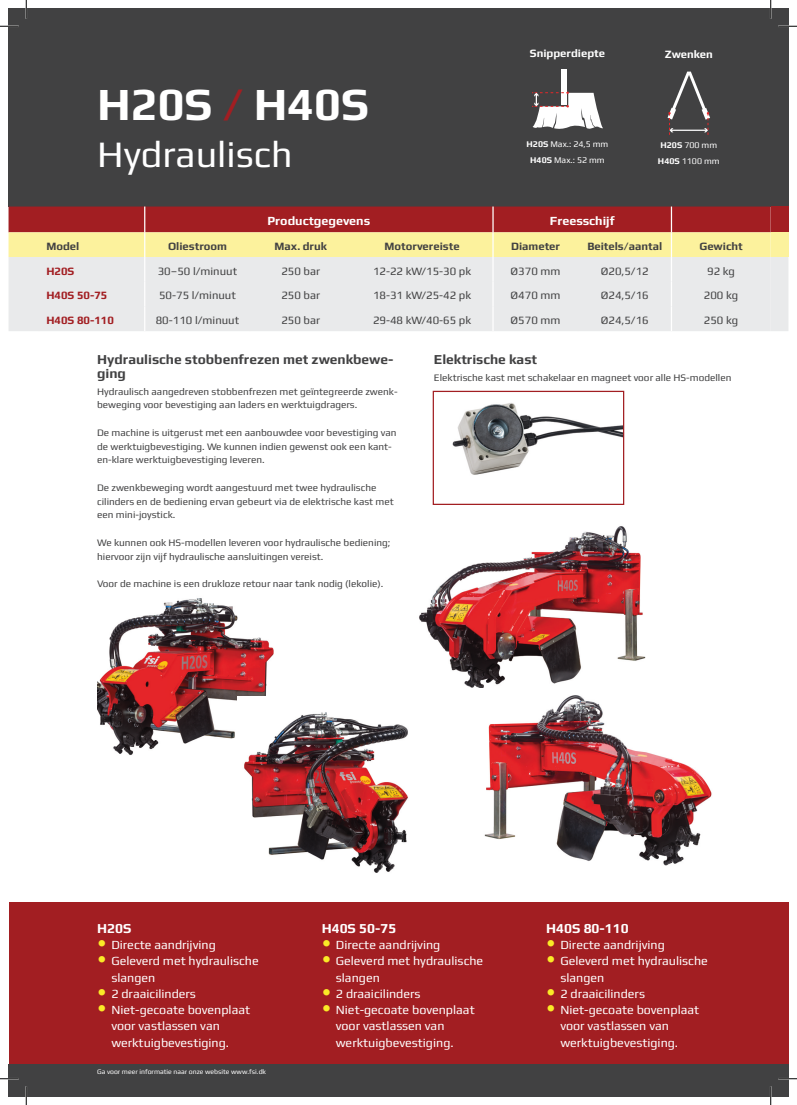
<style>
.page{position:relative;width:797px;height:1105px;background:#fff}
.page>*{position:absolute;margin:0;border:0;box-sizing:border-box;transform-origin:0 0}
.Produktnavn{font:700 46.25px "Play";color:#fff}
.Kategorinavn{font:37.5px "Play";color:#fff}
.Mellemrubrik_uden_br{font:700 13.75px/13.8px "Play";color:#414142}
.Keywords_heading{font:700 13.75px "Play";color:#fff}
.t1{font:12.5px/16.2px "Play";color:#fff}
.Heading{font:700 12.5px "Play";color:#fff}
.Tabel-data{font:11.25px "Play";color:#414142}
.Sub-heading{font:700 11.25px "Play";color:#414142}
.Tabel-data-2{font:700 11.25px "Play";color:#a21e22}
.Ikon_overskrift{font:700 11.25px "Play";color:#fff}
.Brødtekst{font:10px/13.8px "Play";color:#414142}
.Ikon_værdi{font:8.75px "Play";color:#fff}
.t2{font:6.88px "Play";color:#fff}
.s1{color:#a21e22}
.s2{font-weight:700}
.s3{font-size:20px;color:#faea27}
</style>
<div class="page">
<div style="left:9px;top:9px;width:779px;height:198px;background:#414142"></div>
<div style="left:9px;top:1064px;width:779px;height:32px;background:#414142"></div>
<div style="left:9px;top:902px;width:779px;height:162px;background:#a21e22"></div>
<img style="left:97px;top:598px;width:177px;height:158px">
<img style="left:419px;top:526px;width:227px;height:161px">
<img style="left:237px;top:697px;width:171px;height:176px">
<img style="left:484px;top:695px;width:228px;height:171px">
<svg style="left:9px;top:207px;width:779px;height:124px;background:#dec2b3"></svg>
<svg style="left:432px;top:390px;width:193px;height:115px"></svg>
<svg style="left:667px;top:72px;width:43px;height:63px"></svg>
<div style="left:561px;top:69px;width:6px;height:36px;background:#fff"></div>
<svg style="left:532px;top:92px;width:71px;height:37px"></svg>
<svg style="left:0;top:25px;width:19px;height:2px"></svg>
<svg style="left:778px;top:25px;width:19px;height:2px"></svg>
<svg style="left:25px;top:0;width:2px;height:19px"></svg>
<svg style="left:25px;top:1086px;width:2px;height:19px"></svg>
<p class="Produktnavn" style="left:97px;top:77px;width:273px">H20S <span class="s1">/</span> H40S</p>
<p class="Kategorinavn" style="left:97px;top:132px;width:197px">Hydraulisch</p>
<p class="Ikon_overskrift" style="left:530px;top:47px;width:77px">Snipperdiepte</p>
<p class="Ikon_værdi" style="left:526px;top:139px;width:83px"><span class="s2">H20S</span> Max.: 24,5 mm</p>
<p class="Ikon_værdi" style="left:530px;top:154px;width:76px"><span class="s2">H40S</span> Max.: 52 mm</p>
<p class="Heading" style="left:267px;top:214px;width:104px">Productgegevens</p>
<p class="Heading" style="left:550px;top:214px;width:66px">Freesschijf</p>
<p class="Ikon_overskrift" style="left:665px;top:48px;width:49px">Zwenken</p>
<p class="Ikon_værdi" style="left:660px;top:140px;width:58px"><span class="s2">H20S</span> 700 mm</p>
<p class="Ikon_værdi" style="left:658px;top:155px;width:63px"><span class="s2">H40S</span> 1100 mm</p>
<p class="Sub-heading" style="left:46px;top:239px;width:34px">Model</p>
<p class="Sub-heading" style="left:168px;top:239px;width:60px">Oliestroom</p>
<p class="Sub-heading" style="left:274px;top:239px;width:54px">Max. druk</p>
<p class="Sub-heading" style="left:384px;top:239px;width:76px">Motorvereiste</p>
<p class="Sub-heading" style="left:511px;top:239px;width:50px">Diameter</p>
<p class="Sub-heading" style="left:587px;top:239px;width:76px">Beitels/aantal</p>
<p class="Sub-heading" style="left:699px;top:239px;width:45px">Gewicht</p>
<p class="Tabel-data-2" style="left:46px;top:264px;width:30px">H20S</p>
<p class="Tabel-data" style="left:158px;top:264px;width:81px">30–50 l/minuut</p>
<p class="Tabel-data" style="left:281px;top:264px;width:40px">250 bar</p>
<p class="Tabel-data" style="left:373px;top:264px;width:100px">12-22 kW/15-30 pk</p>
<p class="Tabel-data" style="left:510px;top:264px;width:51px">Ø370 mm</p>
<p class="Tabel-data" style="left:601px;top:264px;width:49px">Ø20,5/12</p>
<p class="Tabel-data" style="left:707px;top:264px;width:29px">92 kg</p>
<p class="Tabel-data-2" style="left:46px;top:289px;width:63px">H40S 50-75</p>
<p class="Tabel-data" style="left:159px;top:289px;width:78px">50-75 l/minuut</p>
<p class="Tabel-data" style="left:281px;top:289px;width:40px">250 bar</p>
<p class="Tabel-data" style="left:373px;top:289px;width:100px">18-31 kW/25-42 pk</p>
<p class="Tabel-data" style="left:510px;top:289px;width:51px">Ø470 mm</p>
<p class="Tabel-data" style="left:601px;top:289px;width:49px">Ø24,5/16</p>
<p class="Tabel-data" style="left:704px;top:289px;width:36px">200 kg</p>
<p class="Tabel-data-2" style="left:46px;top:314px;width:69px">H40S 80-110</p>
<p class="Tabel-data" style="left:156px;top:314px;width:85px">80-110 l/minuut</p>
<p class="Tabel-data" style="left:281px;top:314px;width:40px">250 bar</p>
<p class="Tabel-data" style="left:373px;top:314px;width:100px">29-48 kW/40-65 pk</p>
<p class="Tabel-data" style="left:510px;top:314px;width:51px">Ø570 mm</p>
<p class="Tabel-data" style="left:601px;top:314px;width:49px">Ø24,5/16</p>
<p class="Tabel-data" style="left:704px;top:314px;width:36px">250 kg</p>
<p class="Mellemrubrik_uden_br" style="left:97px;top:353px;width:298px">Hydraulische stobbenfrezen met zwenkbewe&shy;ging</p>
<p class="Brødtekst" style="left:97px;top:384px;width:302px">Hydraulisch aangedreven stobbenfrezen met geïntegreerde zwenk&shy;beweging voor bevestiging aan laders en werktuigdragers.</p>
<p class="Brødtekst" style="left:97px;top:425px;width:301px">De machine is uitgerust met een aanbouwdee voor bevestiging van de werktuigbevestiging. We kunnen indien gewenst ook een kant&shy;en-klare werktuigbevestiging leveren.</p>
<p class="Brødtekst" style="left:97px;top:480px;width:298px">De zwenkbeweging wordt aangestuurd met twee hydraulische cilinders en de bediening ervan gebeurt via de elektrische kast met een mini-joystick.</p>
<p class="Brødtekst" style="left:97px;top:535px;width:295px">We kunnen ook HS-modellen leveren voor hydraulische bediening; hiervoor zijn vijf hydraulische aansluitingen vereist.</p>
<p class="Brødtekst" style="left:97px;top:577px;width:288px">Voor de machine is een drukloze retour naar tank nodig (lekolie).</p>
<p class="Mellemrubrik_uden_br" style="left:434px;top:353px;width:105px">Elektrische kast</p>
<p class="Brødtekst" style="left:434px;top:370px;width:299px">Elektrische kast met schakelaar en magneet voor alle HS-modellen</p>
<p class="Keywords_heading" style="left:97px;top:920px;width:36px">H20S</p>
<p class="t1" style="left:97px;top:936px;width:120px"><span class="s3">•</span> Directe aandrijving</p>
<p class="t1" style="left:111px;top:953px;width:149px;text-indent:-14px"><span class="s3">•</span> Geleverd met hydraulische slangen</p>
<p class="t1" style="left:97px;top:985px;width:100px"><span class="s3">•</span> 2 draaicilinders</p>
<p class="t1" style="left:111px;top:1001px;width:140px;text-indent:-14px"><span class="s3">•</span> Niet-gecoate bovenplaat voor vastlassen van werktuigbevestiging.</p>
<p class="t2" style="left:97px;top:1067px;width:170px">Ga voor meer informatie naar onze website www.fsi.dk</p>
<p class="Keywords_heading" style="left:322px;top:920px;width:76px">H40S 50-75</p>
<p class="t1" style="left:322px;top:936px;width:120px"><span class="s3">•</span> Directe aandrijving</p>
<p class="t1" style="left:336px;top:953px;width:149px;text-indent:-14px"><span class="s3">•</span> Geleverd met hydraulische slangen</p>
<p class="t1" style="left:322px;top:985px;width:100px"><span class="s3">•</span> 2 draaicilinders</p>
<p class="t1" style="left:336px;top:1001px;width:140px;text-indent:-14px"><span class="s3">•</span> Niet-gecoate bovenplaat voor vastlassen van werktuigbevestiging.</p>
<p class="Keywords_heading" style="left:546px;top:920px;width:84px">H40S 80-110</p>
<p class="t1" style="left:546px;top:936px;width:120px"><span class="s3">•</span> Directe aandrijving</p>
<p class="t1" style="left:560px;top:953px;width:149px;text-indent:-14px"><span class="s3">•</span> Geleverd met hydraulische slangen</p>
<p class="t1" style="left:546px;top:985px;width:100px"><span class="s3">•</span> 2 draaicilinders</p>
<p class="t1" style="left:560px;top:1001px;width:140px;text-indent:-14px"><span class="s3">•</span> Niet-gecoate bovenplaat voor vastlassen van werktuigbevestiging.</p>
</div>
